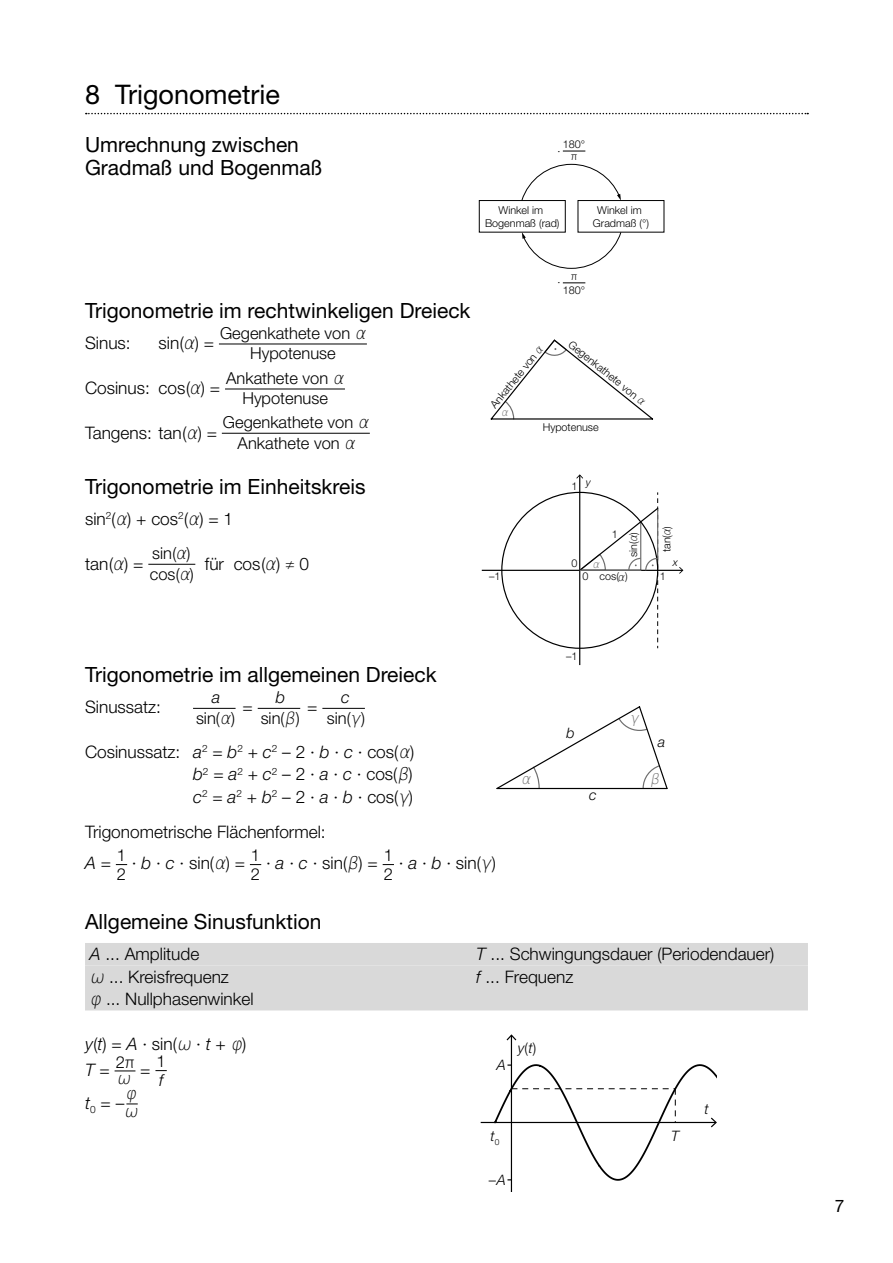
<style>
.page{position:relative;width:893px;height:1263px;background:#fff}
.page>*{position:absolute;margin:0;border:0;box-sizing:border-box;transform-origin:0 0}
.t1{font:27px "Helvetica Neue LT Std";color:#000}
.t2{font:21px/22.5px "Helvetica Neue LT Std";color:#000}
.t3{font:300 17.25px/22.5px "Helvetica Neue LT Std";color:#000;text-align:justify}
.t4{font:17.25px "Helvetica Neue LT Std";color:#000}
.t5{font:300 16.5px/21.6px "Helvetica Neue LT Std";color:#000;text-align:center}
.t6{font:italic 200 16.5px/17.7px "DejaVu Sans";color:#000}
.t7{font:italic 300 16.5px "Helvetica Neue LT Std";color:#000}
.t8{font:italic 300 14.4px "Helvetica Neue LT Std";color:#000}
.t9{font:italic 200 14.4px "DejaVu Sans";color:#6e6e6e}
.t10{font:300 14.4px "Helvetica Neue LT Std";color:#000}
.t11{font:300 10.8px/12.9px "Helvetica Neue LT Std";color:#000;text-align:center}
.t12{font:italic 200 10.8px "DejaVu Sans";color:#000}
.t13{font:italic 300 10.8px "Helvetica Neue LT Std";color:#000}
.t14{font:italic 200 10.65px "DejaVu Sans";color:#6e6e6e}
.t15{font:300 8.4px "Helvetica Neue LT Std";color:#000}
.s1{font-family:"DejaVu Sans";font-weight:200;font-style:italic}
.s2{font-family:"DejaVu Sans";font-weight:200;font-style:italic;font-size:10.65px}
.s3{font-style:italic}
.s4{font-style:italic;font-size:17.25px}
.s5{font-size:17.25px}
.s6{font-style:normal}
</style>
<div class="page">
<svg style="left:86px;top:113px;width:722px;height:1px"></svg>
<div style="left:85px;top:943px;width:723px;height:22px;background:#d9d9d9"></div>
<div style="left:85px;top:965px;width:723px;height:23px;background:#d9d9d9"></div>
<div style="left:85px;top:988px;width:723px;height:22px;background:#d9d9d9"></div>
<div style="left:479px;top:200px;width:87px;height:32px;border:1px solid #000"></div>
<svg style="left:563px;top:151px;width:22px;height:1px"></svg>
<svg style="left:563px;top:283px;width:22px;height:1px"></svg>
<svg style="left:522px;top:232px;width:100px;height:37px"></svg>
<svg style="left:521px;top:164px;width:100px;height:37px"></svg>
<hr style="left:219px;top:344px;width:148px;height:1px;background:#000">
<hr style="left:225px;top:389px;width:120px;height:1px;background:#000">
<hr style="left:222px;top:433px;width:148px;height:1px;background:#000">
<svg style="left:490px;top:339px;width:163px;height:81px"></svg>
<hr style="left:148px;top:564px;width:47px;height:1px;background:#000">
<hr style="left:579px;top:475px;width:1px;height:190px;background:#000">
<svg style="left:576px;top:474px;width:7px;height:5px"></svg>
<hr style="left:482px;top:570px;width:200px;height:1px;background:#000">
<svg style="left:679px;top:567px;width:4px;height:7px"></svg>
<svg style="left:576px;top:492px;width:83px;height:156px"></svg>
<hr style="left:193px;top:708px;width:43px;height:1px;background:#000">
<hr style="left:258px;top:708px;width:42px;height:1px;background:#000">
<hr style="left:322px;top:708px;width:43px;height:1px;background:#000">
<svg style="left:496px;top:706px;width:172px;height:84px"></svg>
<hr style="left:497px;top:788px;width:170px;height:1px;background:#000">
<svg style="left:115px;top:1070px;width:20px;height:1px"></svg>
<svg style="left:155px;top:1070px;width:12px;height:1px"></svg>
<svg style="left:126px;top:1103px;width:12px;height:1px"></svg>
<hr style="left:511px;top:1036px;width:1px;height:156px;background:#000">
<svg style="left:507px;top:1034px;width:9px;height:6px"></svg>
<hr style="left:481px;top:1122px;width:235px;height:1px;background:#000">
<svg style="left:493px;top:1063px;width:224px;height:119px"></svg>
<h1 class="t1" style="left:85px;top:79px;width:197px">8 Trigonometrie</h1>
<p class="t2" style="left:85px;top:133px;width:239px">Umrechnung zwischen<br>Gradmaß und Bogenmaß</p>
<p class="t11" style="left:563px;top:138px;width:24px;line-height:12px">180° π</p>
<p class="t11" style="left:557px;top:144px;width:5px">·</p>
<p class="t11" style="left:485px;top:203px;width:76px">Winkel im<br>Bogenmaß (rad)</p>
<p class="t11" style="left:593px;top:203px;width:58px">Winkel im<br>Gradmaß (°)</p>
<p class="t2" style="left:85px;top:299px;width:387px">Trigonometrie im rechtwinkeligen Dreieck</p>
<p class="t3" style="left:85px;top:331px;width:47px">Sinus:</p>
<p class="t3" style="left:159px;top:331px;width:57px">sin(<span class="s1">α</span>) =</p>
<p class="t5" style="left:220px;top:323px;width:151px;line-height:20.1px">Gegenkathete von <span class="s1">α<br></span>Hypotenuse</p>
<p class="t3" style="left:85px;top:376px;width:137px">Cosinus: cos(<span class="s1">α</span>) =</p>
<p class="t5" style="left:226px;top:368px;width:123px;line-height:20.1px">Ankathete von <span class="s1">α<br></span>Hypotenuse</p>
<p class="t3" style="left:85px;top:421px;width:133px">Tangens: tan(<span class="s1">α</span>) =</p>
<p class="t5" style="left:223px;top:412px;width:151px;line-height:20.9px">Gegenkathete von <span class="s1">α<br></span>Ankathete von <span class="s1">α</span></p>
<p class="t2" style="left:85px;top:475px;width:282px">Trigonometrie im Einheitskreis</p>
<p class="t3" style="left:85px;top:507px;width:150px">sin<sup>2</sup>(<span class="s1">α</span>) + cos<sup>2</sup>(<span class="s1">α</span>) = 1</p>
<p class="t3" style="left:85px;top:552px;width:60px">tan(<span class="s1">α</span>) =</p>
<p class="t5" style="left:150px;top:543px;width:46px;line-height:20.9px;text-align:left">sin(<span class="s1">α</span>) cos(<span class="s1">α</span>)</p>
<p class="t3" style="left:205px;top:552px;width:106px">für cos(<span class="s1">α</span>) ≠ 0</p>
<p class="t11" style="left:563px;top:268px;width:24px;line-height:14.4px">π<br>180°</p>
<p class="t11" style="left:557px;top:276px;width:5px">·</p>
<p class="t11" style="left:487px;top:402px;width:78px;rotate:-51deg">Ankathete von <span class="s2">α</span></p>
<p class="t14" style="left:501px;top:404px;width:11px">α</p>
<p class="t11" style="left:574px;top:338px;width:97px;rotate:39deg">Gegenkathete von <span class="s2">α</span></p>
<p class="t11" style="left:543px;top:420px;width:58px">Hypotenuse</p>
<p class="t11" style="left:571px;top:479px;width:8px">1</p>
<p class="t13" style="left:586px;top:476px;width:7px">y</p>
<p class="t11" style="left:571px;top:557px;width:8px">0</p>
<p class="t14" style="left:592px;top:557px;width:11px">α</p>
<p class="t11" style="left:612px;top:527px;width:8px">1</p>
<p class="t11" style="left:627px;top:557px;width:26px;rotate:-90deg">sin( )</p>
<p class="t12" style="left:625px;top:542px;width:11px;rotate:-90deg">α</p>
<p class="t11" style="left:660px;top:552px;width:27px;rotate:-90deg">tan( )</p>
<p class="t12" style="left:659px;top:536px;width:11px;rotate:-90deg">α</p>
<p class="t13" style="left:673px;top:556px;width:7px">x</p>
<p class="t11" style="left:600px;top:570px;width:30px">cos( )</p>
<p class="t11" style="left:489px;top:570px;width:13px">–1</p>
<p class="t11" style="left:583px;top:570px;width:8px">0</p>
<p class="t11" style="left:660px;top:570px;width:8px">1</p>
<p class="t12" style="left:617px;top:569px;width:11px">α</p>
<p class="t11" style="left:566px;top:649px;width:13px">–1</p>
<p class="t2" style="left:85px;top:663px;width:353px">Trigonometrie im allgemeinen Dreieck</p>
<p class="t3" style="left:85px;top:695px;width:78px">Sinussatz:</p>
<p class="t5" style="left:196px;top:685px;width:41px"><span class="s3">a </span>sin(<span class="s1">α</span>)</p>
<p class="t5" style="left:261px;top:685px;width:40px"><span class="s3">b </span>sin(<span class="s1">β</span>)</p>
<p class="t5" style="left:327px;top:685px;width:40px"><span class="s3">c </span>sin(<span class="s1">γ</span>)</p>
<p class="t3" style="left:243px;top:695px;width:12px">=</p>
<p class="t3" style="left:307px;top:695px;width:12px">=</p>
<p class="t9" style="left:630px;top:707px;width:14px">γ</p>
<p class="t8" style="left:567px;top:724px;width:10px">b</p>
<p class="t8" style="left:658px;top:733px;width:9px">a</p>
<p class="t3" style="left:193px;top:740px;width:223px;text-indent:-108px">Cosinussatz: <span class="s3">a</span><sup>2</sup> = <span class="s3">b</span><sup>2</sup> + <span class="s3">c</span><sup>2</sup> – 2 ∙ <span class="s3">b</span> ∙ <span class="s3">c</span> ∙ cos(<span class="s1">α</span>) <span class="s3">b</span><sup>2</sup> = <span class="s3">a</span><sup>2</sup> + <span class="s3">c</span><sup>2</sup> – 2 ∙ <span class="s3">a</span> ∙ <span class="s3">c</span> ∙ cos(<span class="s1">β</span>) <span class="s3">c</span><sup>2</sup> = <span class="s3">a</span><sup>2</sup> + <span class="s3">b</span><sup>2</sup> – 2 ∙ <span class="s3">a</span> ∙ <span class="s3">b</span> ∙ cos(<span class="s1">γ</span>)</p>
<p class="t3" style="left:85px;top:816px;width:242px;line-height:31px">Trigonometrische Flächenformel:<br><span class="s3">A</span> =</p>
<p class="t9" style="left:521px;top:768px;width:14px">α</p>
<p class="t9" style="left:650px;top:768px;width:14px">β</p>
<p class="t8" style="left:589px;top:787px;width:9px">c</p>
<p class="t5" style="left:117px;top:845px;width:11px;line-height:18.8px;text-align:left">1<br>2</p>
<p class="t3" style="left:132px;top:852px;width:115px">∙ <span class="s3">b</span> ∙ <span class="s3">c</span> ∙ sin(<span class="s1">α</span>) =</p>
<p class="t5" style="left:251px;top:845px;width:11px;line-height:18.8px;text-align:left">1<br>2</p>
<p class="t3" style="left:266px;top:852px;width:113px">∙ <span class="s3">a</span> ∙ <span class="s3">c</span> ∙ sin(<span class="s1">β</span>) =</p>
<p class="t5" style="left:384px;top:845px;width:11px;line-height:18.8px;text-align:left">1<br>2</p>
<p class="t3" style="left:399px;top:852px;width:99px">∙ <span class="s3">a</span> ∙ <span class="s3">b</span> ∙ sin(<span class="s1">γ</span>)</p>
<p class="t2" style="left:85px;top:910px;width:238px">Allgemeine Sinusfunktion</p>
<p class="t3" style="left:90px;top:942px;width:111px"><span class="s3">A</span> ... Amplitude</p>
<p class="t3" style="left:476px;top:942px;width:300px"><span class="s3">T</span> ... Schwingungsdauer (Periodendauer)</p>
<p class="t3" style="left:90px;top:965px;width:141px"><span class="s1">ω</span> ... Kreisfrequenz</p>
<p class="t3" style="left:476px;top:965px;width:99px"><span class="s3">f</span> ... Frequenz</p>
<p class="t3" style="left:90px;top:987px;width:165px"><span class="s1">φ</span> ... Nullphasenwinkel</p>
<p class="t3" style="left:85px;top:1032px;width:163px"><span class="s3">y</span>(<span class="s3">t</span>) = <span class="s3">A</span> ∙ sin(<span class="s1">ω</span> ∙ <span class="s3">t</span> + <span class="s1">φ</span>)</p>
<p class="t5" style="left:85px;top:1051px;width:51px"><span class="s4">T</span> <span class="s5">=</span> 2π</p>
<p class="t6" style="left:117px;top:1068px;width:19px">ω</p>
<p class="t8" style="left:518px;top:1039px;width:20px">y<span class="s6">(</span>t<span class="s6">)</span></p>
<p class="t5" style="left:157px;top:1050px;width:11px">1</p>
<p class="t7" style="left:159px;top:1070px;width:6px">f</p>
<p class="t8" style="left:497px;top:1056px;width:11px">A</p>
<p class="t3" style="left:140px;top:1058px;width:12px">=</p>
<p class="t3" style="left:85px;top:1091px;width:41px"><span class="s3">t</span><sub>0</sub> = –</p>
<p class="t6" style="left:124px;top:1083px;width:19px">φ ω</p>
<p class="t8" style="left:491px;top:1127px;width:6px">t</p>
<p class="t8" style="left:671px;top:1127px;width:10px">T</p>
<p class="t15" style="left:495px;top:1137px;width:6px">0</p>
<p class="t10" style="left:489px;top:1171px;width:18px">–<span class="s3">A</span></p>
<p class="t8" style="left:705px;top:1101px;width:6px">t</p>
<p class="t4" style="left:835px;top:1195px;width:11px">7</p>
</div>
